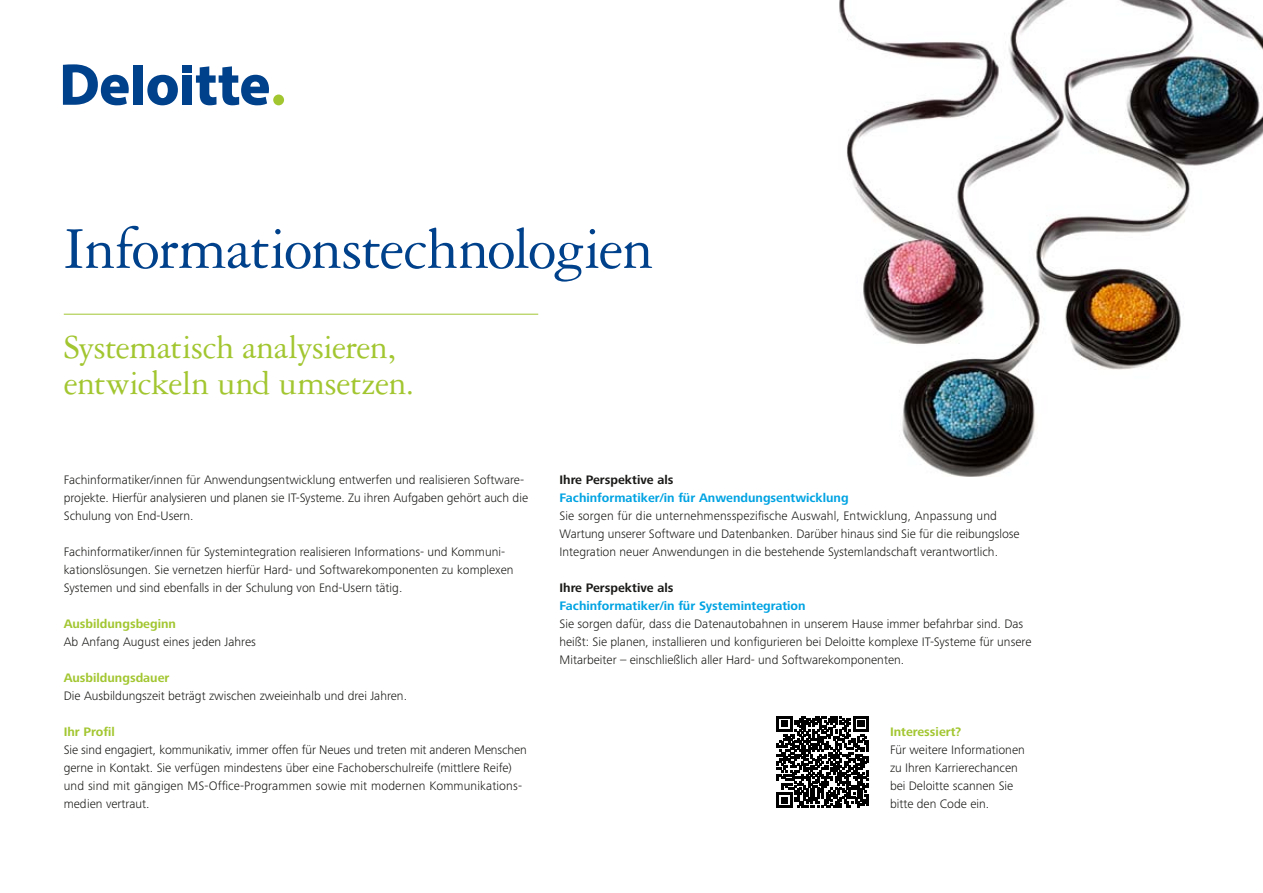
<style>
.page{position:relative;width:1263px;height:893px;background:#fff}
.page>*{position:absolute;margin:0;border:0;box-sizing:border-box;transform-origin:0 0}
.t1{font:63px "Garamond 3 LT Std";letter-spacing:-.025em;color:#00418b}
.t2{font:36px/36px "Garamond 3 LT Std";letter-spacing:-.015em;color:#a2c630}
.t3{font:300 12.75px/18px "Frutiger Next Pro";color:#1a1a18}
.t4{font:700 12.75px "Frutiger Next Pro";color:#00a3e2}
.t5{font:700 12.75px "Frutiger Next Pro";color:#a2c630}
.t6{font:700 12.75px "Frutiger Next Pro";color:#1a1a18}
</style>
<div class="page">
<div style="left:133px;top:65px;width:10px;height:40px;background:#00418b"></div>
<svg style="left:147px;top:75px;width:31px;height:30px"></svg>
<div style="left:182px;top:75px;width:10px;height:30px;background:#00418b"></div>
<div style="left:182px;top:65px;width:10px;height:8px;background:#00418b"></div>
<svg style="left:196px;top:66px;width:73px;height:39px"></svg>
<div style="left:273px;top:95px;width:11px;height:10px;background:#a2c630;border-radius:50%"></div>
<svg style="left:63px;top:64px;width:66px;height:41px"></svg>
<img style="left:839px;top:0;width:424px;height:476px">
<hr style="left:64px;top:314px;width:474px;height:1px;background:#a2c630">
<svg style="left:777px;top:716px;width:92px;height:92px"></svg>
<h1 class="t1" style="left:64px;top:215px;width:591px">Informationstechnologien</h1>
<h2 class="t2" style="left:64px;top:329px;width:352px">Systematisch analysieren, entwickeln und umsetzen.</h2>
<p class="t3" style="left:64px;top:470px;width:466px">Fachinformatiker/innen für Anwendungsentwicklung entwerfen und realisieren Software&shy;projekte. Hierfür analysieren und planen sie IT-Systeme. Zu ihren Aufgaben gehört auch die<br>Schulung von End-Usern.</p>
<p class="t3" style="left:64px;top:542px;width:451px">Fachinformatiker/innen für Systemintegration realisieren Informations- und Kommuni&shy;kationslösungen. Sie vernetzen hierfür Hard- und Softwarekomponenten zu komplexen<br>Systemen und sind ebenfalls in der Schulung von End-Usern tätig.</p>
<p class="t5" style="left:64px;top:616px;width:114px">Ausbildungsbeginn</p>
<p class="t3" style="left:64px;top:633px;width:194px">Ab Anfang August eines jeden Jahres</p>
<p class="t5" style="left:64px;top:670px;width:107px">Ausbildungsdauer</p>
<p class="t3" style="left:64px;top:687px;width:345px">Die Ausbildungszeit beträgt zwischen zweieinhalb und drei Jahren.</p>
<p class="t5" style="left:64px;top:724px;width:52px">Ihr Profil</p>
<p class="t3" style="left:64px;top:741px;width:465px">Sie sind engagiert, kommunikativ, immer offen für Neues und treten mit anderen Menschen gerne in Kontakt. Sie verfügen mindestens über eine Fachoberschulreife (mittlere Reife) und sind mit gängigen MS-Office-Programmen sowie mit modernen Kommunikations&shy;medien vertraut.</p>
<p class="t6" style="left:559px;top:472px;width:115px">Ihre Perspektive als</p>
<p class="t4" style="left:559px;top:490px;width:291px">Fachinformatiker/in für Anwendungsentwicklung</p>
<p class="t3" style="left:559px;top:507px;width:462px">Sie sorgen für die unternehmensspezifische Auswahl, Entwicklung, Anpassung und<br>Wartung unserer Software und Datenbanken. Darüber hinaus sind Sie für die reibungslose<br>Integration neuer Anwendungen in die bestehende Systemlandschaft verantwortlich.</p>
<p class="t6" style="left:559px;top:580px;width:115px">Ihre Perspektive als</p>
<p class="t4" style="left:559px;top:598px;width:248px">Fachinformatiker/in für Systemintegration</p>
<p class="t3" style="left:559px;top:615px;width:473px">Sie sorgen dafür, dass die Datenautobahnen in unserem Hause immer befahrbar sind. Das heißt: Sie planen, installieren und konfigurieren bei Deloitte komplexe IT-Systeme für unsere<br>Mitarbeiter – einschließlich aller Hard- und Softwarekomponenten.</p>
<p class="t5" style="left:890px;top:724px;width:73px">Interessiert?</p>
<p class="t3" style="left:890px;top:741px;width:136px">Für weitere Informationen zu Ihren Karrierechancen bei Deloitte scannen Sie bitte den Code ein.</p>
</div>
